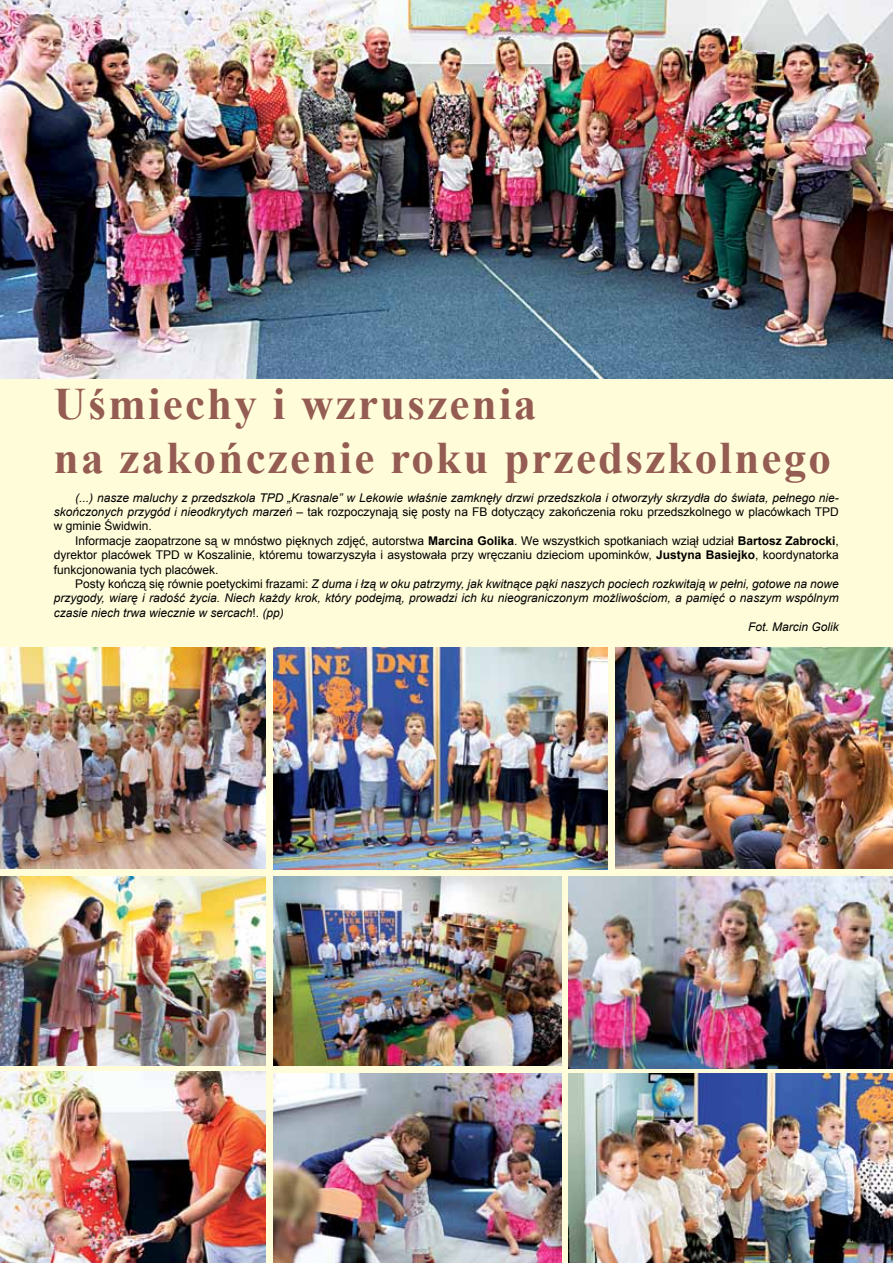
<style>
.page{position:relative;width:893px;height:1263px;background:#fffcd9}
.page>*{position:absolute;margin:0;border:0;box-sizing:border-box;transform-origin:0 0}
.t1{font:700 45px/54px "Times New Roman";letter-spacing:.05em;color:#945c52}
.t2{font:italic 12px/14.4px "Arial";color:#000;text-align:justify}
.t3{font:12px/14.4px "Arial";color:#000;text-align:justify}
.s1{font-style:normal}
.s2{font-weight:700}
</style>
<div class="page">
<img style="left:0;top:0;width:893px;height:379px">
<img style="left:0;top:647px;width:266px;height:221px">
<img style="left:615px;top:647px;width:278px;height:221px">
<img style="left:0;top:876px;width:266px;height:189px">
<img style="left:273px;top:647px;width:334px;height:222px">
<img style="left:273px;top:877px;width:288px;height:189px">
<img style="left:568px;top:877px;width:325px;height:191px">
<img style="left:0;top:1071px;width:266px;height:192px">
<img style="left:273px;top:1073px;width:289px;height:190px">
<img style="left:568px;top:1073px;width:325px;height:190px">
<h1 class="t1" style="left:54px;top:376px;width:779px">Uśmiechy i wzruszenia<br>na zakończenie roku przedszkolnego</h1>
<p class="t2" style="left:54px;top:490px;width:787px;text-indent:21px">(...) nasze maluchy z przedszkola TPD „Krasnale” w Lekowie właśnie zamknęły drzwi przedszkola i otworzyły skrzydła do świata, pełnego nie&shy;skończonych przygód i nieodkrytych marzeń <span class="s1">– tak rozpoczynają się posty na FB dotyczący zakończenia roku przedszkolnego w placówkach TPD w gminie Świdwin.</span></p>
<p class="t3" style="left:54px;top:533px;width:787px;text-indent:21px">Informacje zaopatrzone są w mnóstwo pięknych zdjęć, autorstwa <span class="s2">Marcina Golika</span>. We wszystkich spotkaniach wziął udział <span class="s2">Bartosz Zabrocki</span>, dyrektor placówek TPD w Koszalinie, któremu towarzyszyła i asystowała przy wręczaniu dzieciom upominków, <span class="s2">Justyna Basiejko</span>, koordynatorka funkcjonowania tych placówek.</p>
<p class="t2" style="left:75px;top:577px;width:765px"><span class="s1">Posty kończą się równie poetyckimi frazami:</span> Z duma i łzą w oku patrzymy, jak kwitnące pąki naszych pociech rozkwitają w pełni, gotowe na nowe</p>
<p class="t2" style="left:54px;top:591px;width:787px">przygody, wiarę i radość życia. Niech każdy krok, który podejmą, prowadzi ich ku nieograniczonym możliwościom, a pamięć o naszym wspólnym</p>
<p class="t2" style="left:54px;top:605px;width:232px">czasie niech trwa wiecznie w sercach<span class="s1">!.</span> (pp)</p>
<p class="t2" style="left:748px;top:620px;width:92px">Fot. Marcin Golik</p>
</div>
